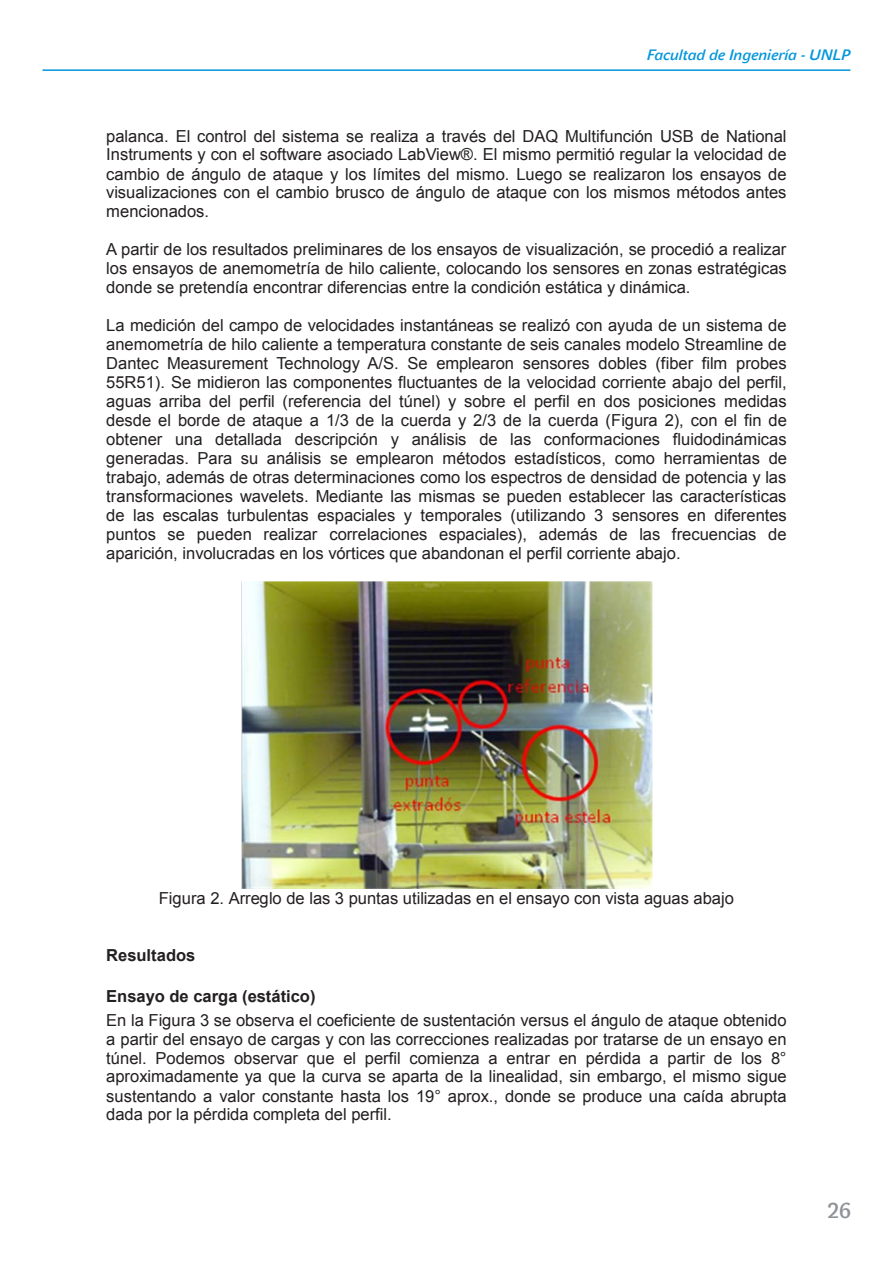
<style>
.page{position:relative;width:893px;height:1263px;background:#fff}
.page>*{position:absolute;margin:0;border:0;box-sizing:border-box;transform-origin:0 0}
.t1{font:21px "John Sans Med SCCE";color:#8f9398}
.t2{font:16.5px/18.9px "Arial";color:#231f20;text-align:justify}
.t3{font:700 16.5px "Arial";color:#231f20}
.t4{font:italic 15px "John Sans Med CE";color:#0096db}
.s1{font-weight:700}
</style>
<div class="page">
<hr style="left:43px;top:69px;width:807px;height:2px;background:#0096db">
<img style="left:241px;top:581px;width:411px;height:307px">
<p class="t4" style="left:647px;top:46px;width:205px">Facultad de Ingeniería - UNLP</p>
<p class="t2" style="left:106px;top:126px;width:682px">palanca. El control del sistema se realiza a través del DAQ Multifunción USB de National Instruments y con el software asociado LabView®. El mismo permitió regular la velocidad de cambio de ángulo de ataque y los límites del mismo. Luego se realizaron los ensayos de visualizaciones con el cambio brusco de ángulo de ataque con los mismos métodos antes mencionados.</p>
<p class="t2" style="left:106px;top:240px;width:682px">A partir de los resultados preliminares de los ensayos de visualización, se procedió a realizar los ensayos de anemometría de hilo caliente, colocando los sensores en zonas estratégicas donde se pretendía encontrar diferencias entre la condición estática y dinámica.</p>
<p class="t2" style="left:106px;top:316px;width:682px">La medición del campo de velocidades instantáneas se realizó con ayuda de un sistema de anemometría de hilo caliente a temperatura constante de seis canales modelo Streamline de Dantec Measurement Technology A/S. Se emplearon sensores dobles (fiber film probes 55R51). Se midieron las componentes fluctuantes de la velocidad corriente abajo del perfil, aguas arriba del perfil (referencia del túnel) y sobre el perfil en dos posiciones medidas desde el borde de ataque a 1/3 de la cuerda y 2/3 de la cuerda (Figura 2), con el fin de obtener una detallada descripción y análisis de las conformaciones fluidodinámicas generadas. Para su análisis se emplearon métodos estadísticos, como herramientas de trabajo, además de otras determinaciones como los espectros de densidad de potencia y las transformaciones wavelets. Mediante las mismas se pueden establecer las características de las escalas turbulentas espaciales y temporales (utilizando 3 sensores en diferentes puntos se pueden realizar correlaciones espaciales), además de las frecuencias de aparición, involucradas en los vórtices que abandonan el perfil corriente abajo.</p>
<p class="t2" style="left:159px;top:889px;width:577px">Figura 2. Arreglo de las 3 puntas utilizadas en el ensayo con vista aguas abajo</p>
<p class="t3" style="left:106px;top:944px;width:91px">Resultados</p>
<p class="t2" style="left:106px;top:985px;width:682px;line-height:23.5px"><span class="s1">Ensayo de carga (estático)<br></span>En la Figura 3 se observa el coeficiente de sustentación versus el ángulo de ataque obtenido</p>
<p class="t2" style="left:106px;top:1029px;width:682px">a partir del ensayo de cargas y con las correcciones realizadas por tratarse de un ensayo en túnel. Podemos observar que el perfil comienza a entrar en pérdida a partir de los 8° aproximadamente ya que la curva se aparta de la linealidad, sin embargo, el mismo sigue sustentando a valor constante hasta los 19° aprox., donde se produce una caída abrupta dada por la pérdida completa del perfil.</p>
<p class="t1" style="left:827px;top:1198px;width:25px">26</p>
</div>
